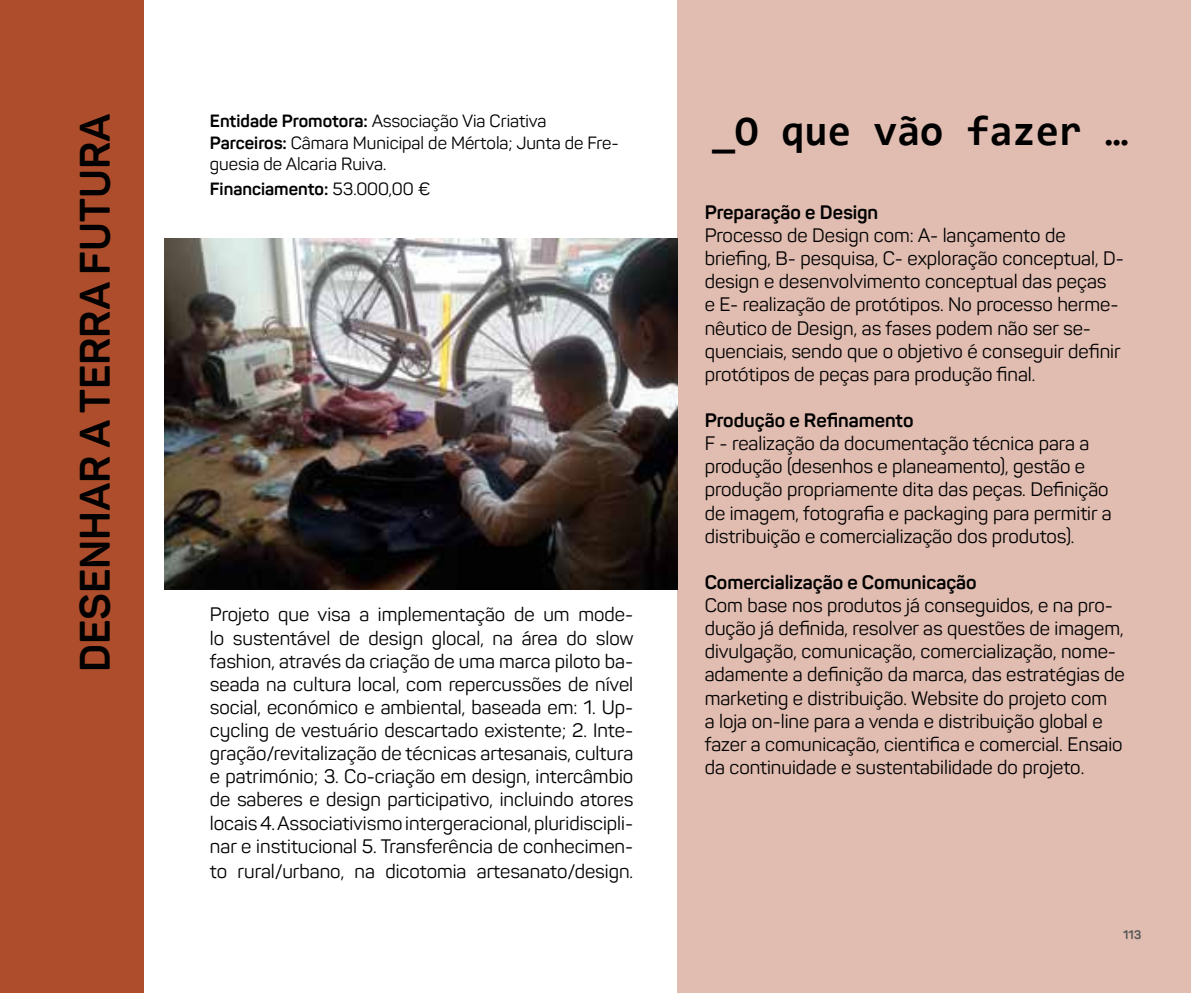
<style>
.page{position:relative;width:1191px;height:993px;background:#fff}
.page>*{position:absolute;margin:0;border:0;box-sizing:border-box;transform-origin:0 0}
.t1{font:700 42px "Panton";color:#000}
.t2{font:700 42px "Consolas";color:#000}
.t3{font:19.25px/23.1px "Panton";color:#000}
.t4{font:700 19.25px "Panton";color:#000}
.t5{font:17.5px/21px "Panton";color:#000}
.t6{font:700 17.5px "Panton";color:#000}
.t7{font:700 12.25px "Panton";color:#575756}
.s1{font-weight:700}
.s2{font-weight:400}
</style>
<div class="page">
<div style="left:677px;top:0;width:514px;height:992px;background:#e1bdb1"></div>
<div style="left:0;top:0;width:144px;height:992px;background:#ae4d2b"></div>
<img style="left:165px;top:238px;width:512px;height:351px">
<h1 class="t1" style="left:69px;top:672px;width:560px;rotate:-90deg">DESENHAR A TERRA FUTURA</h1>
<p class="t5" style="left:210px;top:111px;width:410px"><span class="s1">Entidade Promotora:</span> Associação Via Criativa<br><span class="s1">Parceiros:</span> Câmara Municipal de Mértola; Junta de Fre&shy;guesia de Alcaria Ruiva.</p>
<p class="t6" style="left:210px;top:178px;width:222px">Financiamento: <span class="s2">53.000,00 €</span></p>
<p class="t3" style="left:210px;top:603px;width:425px;text-align:justify">Projeto que visa a implementação de um mode&shy;lo sustentável de design glocal, na área do slow fashion, através da criação de uma marca piloto ba&shy;seada na cultura local, com repercussões de nível social, económico e ambiental, baseada em: 1. Up&shy;cycling de vestuário descartado existente; 2. Inte&shy;gração/revitalização de técnicas artesanais, cultura e património; 3. Co-criação em design, intercâmbio de saberes e design participativo, incluindo atores locais 4. Associativismo intergeracional, pluridiscipli&shy;nar e institucional 5. Transferência de conhecimen-</p>
<p class="t3" style="left:210px;top:859px;width:425px">to rural/urbano, na dicotomia artesanato/design.</p>
<h1 class="t2" style="left:712px;top:105px;width:417px">_O que vão fazer …</h1>
<p class="t4" style="left:704px;top:200px;width:175px">Preparação e Design</p>
<p class="t3" style="left:704px;top:224px;width:420px">Processo de Design com: A- lançamento de briefing, B- pesquisa, C- exploração conceptual, D&shy;design e desenvolvimento conceptual das peças<br>e E- realização de protótipos. No processo herme&shy;nêutico de Design, as fases podem não ser se&shy;quenciais, sendo que o objetivo é conseguir definir protótipos de peças para produção final.</p>
<p class="t4" style="left:704px;top:408px;width:210px">Produção e Refinamento</p>
<p class="t3" style="left:704px;top:431px;width:408px">F - realização da documentação técnica para a produção (desenhos e planeamento), gestão e produção propriamente dita das peças. Definição de imagem, fotografia e packaging para permitir a distribuição e comercialização dos produtos).</p>
<p class="t4" style="left:704px;top:570px;width:273px">Comercialização e Comunicação</p>
<p class="t3" style="left:704px;top:593px;width:421px">Com base nos produtos já conseguidos, e na pro&shy;dução já definida, resolver as questões de imagem, divulgação, comunicação, comercialização, nome&shy;adamente a definição da marca, das estratégias de marketing e distribuição. Website do projeto com<br>a loja on-line para a venda e distribuição global e fazer a comunicação, cientifica e comercial. Ensaio da continuidade e sustentabilidade do projeto.</p>
<p class="t7" style="left:1123px;top:926px;width:20px">113</p>
</div>
